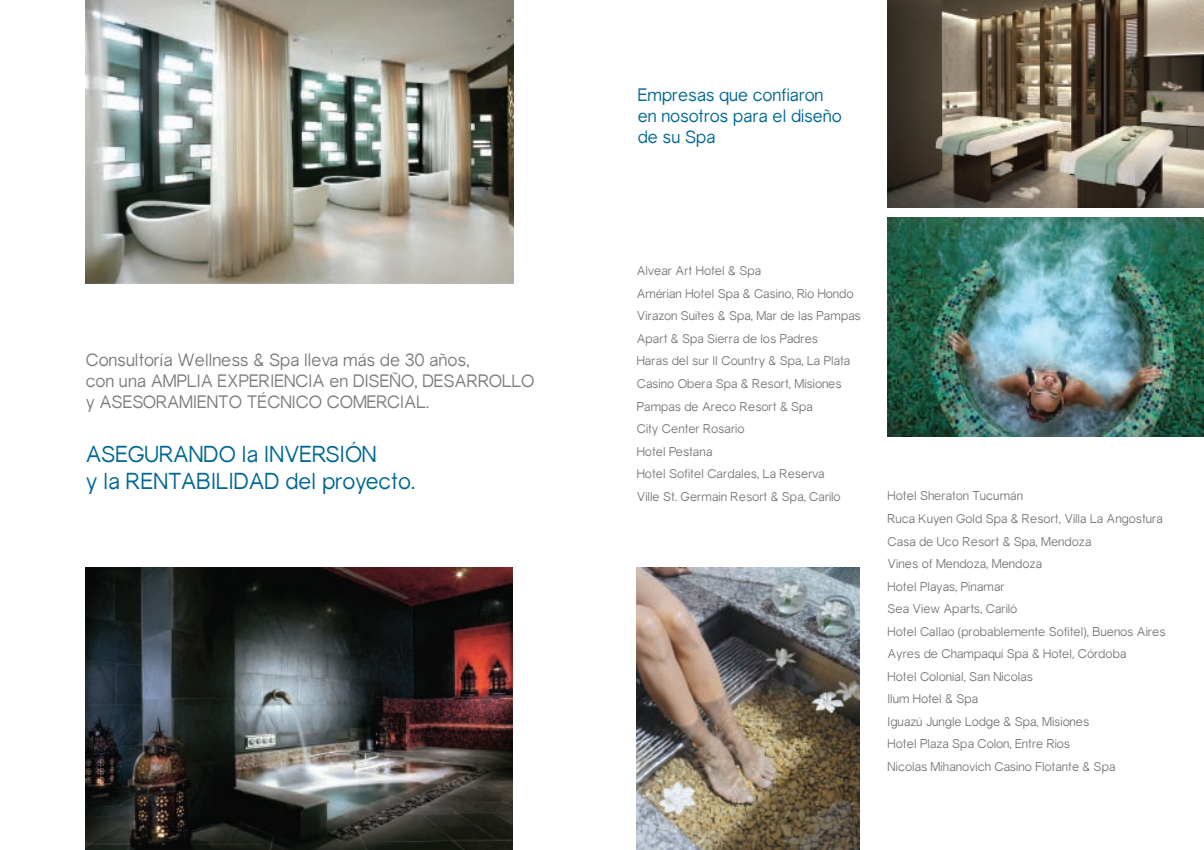
<style>
.page{position:relative;width:1204px;height:850px;background:#fff}
.page>*{position:absolute;margin:0;border:0;box-sizing:border-box;transform-origin:0 0}
.t1{font:22.5px/27px "Gravity";color:#006893}
.t2{font:17.5px/21px "Gravity";color:#7d7d7d}
.t3{font:17.5px/21px "Gravity";letter-spacing:-.005em;color:#006893}
.t4{font:12.5px/22.5px "Gravity";color:#7d7d7d}
</style>
<div class="page">
<img style="left:887px;top:1px;width:316px;height:206px">
<img style="left:887px;top:217px;width:316px;height:219px">
<img style="left:86px;top:567px;width:427px;height:282px">
<img style="left:637px;top:567px;width:222px;height:282px">
<img style="left:86px;top:1px;width:427px;height:282px">
<h2 class="t2" style="left:86px;top:351px;width:450px">Consultoría Wellness &amp; Spa lleva más de 30 años,<br>con una AMPLIA EXPERIENCIA en DISEÑO, DESARROLLO y ASESORAMIENTO TÉCNICO COMERCIAL.</h2>
<h1 class="t1" style="left:86px;top:443px;width:331px">ASEGURANDO la INVERSIÓN<br>y la RENTABILIDAD del proyecto.</h1>
<h2 class="t3" style="left:638px;top:86px;width:205px">Empresas que confiaron en nosotros para el diseño de su Spa</h2>
<p class="t4" style="left:637px;top:261px;width:226px">Alvear Art Hotel &amp; Spa<br>Amérian Hotel Spa &amp; Casino, Rio Hondo<br>Virazon Suites &amp; Spa, Mar de las Pampas<br>Apart &amp; Spa Sierra de los Padres<br>Haras del sur II Country &amp; Spa, La Plata<br>Casino Obera Spa &amp; Resort, Misiones<br>Pampas de Areco Resort &amp; Spa<br>City Center Rosario<br>Hotel Pestana<br>Hotel Sofitel Cardales, La Reserva<br>Ville St. Germain Resort &amp; Spa, Carilo</p>
<p class="t4" style="left:887px;top:486px;width:279px">Hotel Sheraton Tucumán<br>Ruca Kuyen Gold Spa &amp; Resort, Villa La Angostura<br>Casa de Uco Resort &amp; Spa, Mendoza<br>Vines of Mendoza, Mendoza<br>Hotel Playas, Pinamar<br>Sea View Aparts, Cariló<br>Hotel Callao (probablemente Sofitel), Buenos Aires<br>Ayres de Champaqui Spa &amp; Hotel, Córdoba<br>Hotel Colonial, San Nicolas<br>Ilum Hotel &amp; Spa<br>Iguazú Jungle Lodge &amp; Spa, Misiones<br>Hotel Plaza Spa Colon, Entre Rios<br>Nicolas Mihanovich Casino Flotante &amp; Spa</p>
</div>
